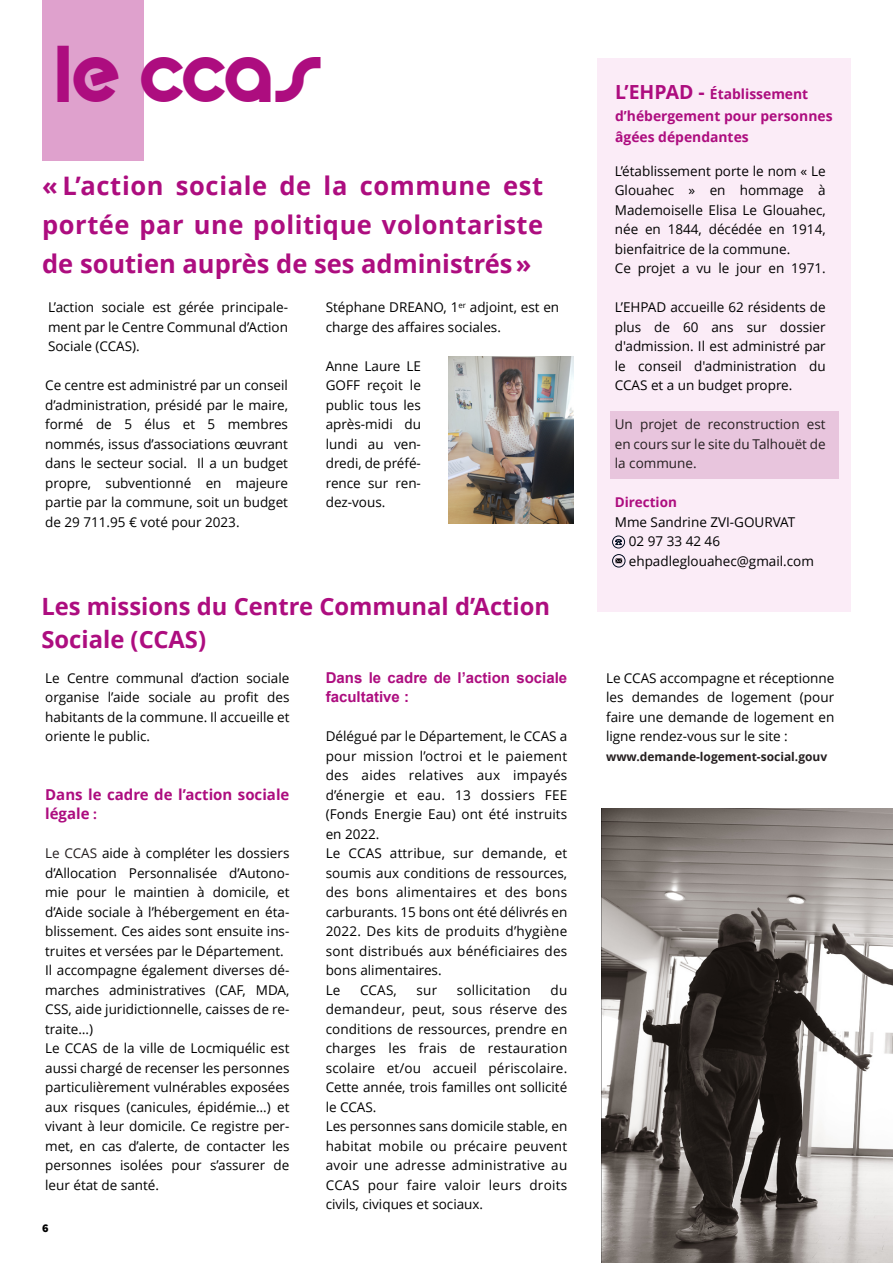
<style>
.page{position:relative;width:893px;height:1263px;background:#fff}
.page>*{position:absolute;margin:0;border:0;box-sizing:border-box;transform-origin:0 0}
.t1{font:45px "Evermore";letter-spacing:-.07em;color:#ad0d7f}
.t2{font:700 25.5px/39px "Open Sans";color:#ad0d7f;text-align:justify}
.t3{font:700 23.85px/32.4px "Open Sans";color:#ad0d7f}
.t4{font:700 15px/19.5px "Arial";color:#ad0d7f}
.t5{font:700 15px/19.5px "Open Sans";color:#ad0d7f}
.t6{font:700 13.95px/21.1px "Open Sans";color:#ad0d7f}
.t7{font:13.5px/19.5px "Open Sans";color:#000;text-align:justify}
.t8{font:13.5px/19.5px "Open Sans";color:#251f20;text-align:justify}
.t9{font:700 13.5px "Open Sans";color:#ad0d7f}
.t10{font:700 12px "Open Sans";color:#251f20}
.t11{font:900 12px "Source Sans Pro";color:#000}
.s1{font-size:19.5px}
.s2{font-size:13.5px}
.s3{color:#251f20}
</style>
<div class="page">
<div style="left:42px;top:0;width:102px;height:160px;background:#dfa1cd"></div>
<div style="left:597px;top:59px;width:254px;height:553px;background:#fbecf7"></div>
<div style="left:610px;top:411px;width:228px;height:68px;background:#e8c5dd"></div>
<div style="left:612px;top:536px;width:13px;height:12px;border:1px solid #000d20;border-radius:50%"></div>
<svg style="left:615px;top:539px;width:8px;height:6px"></svg>
<div style="left:612px;top:554px;width:13px;height:13px;border:1px solid #000d20;border-radius:50%"></div>
<svg style="left:615px;top:558px;width:7px;height:5px"></svg>
<img style="left:448px;top:356px;width:126px;height:167px">
<img style="left:602px;top:808px;width:291px;height:455px">
<h1 class="t1" style="left:55px;top:60px;width:270px">Le CCas</h1>
<h2 class="t2" style="left:42px;top:169px;width:503px">« L’action sociale de la commune est portée par une politique volontariste de soutien auprès de ses administrés »</h2>
<p class="t7" style="left:48px;top:299px;width:241px">L’action sociale est gérée principale&shy;ment par le Centre Communal d’Action Sociale (CCAS).</p>
<p class="t7" style="left:45px;top:377px;width:244px">Ce centre est administré par un conseil d’administration, présidé par le maire, formé de 5 élus et 5 membres nommés, issus d’associations œuvrant dans le secteur social. Il a un budget propre, subventionné en majeure partie par la commune, soit un budget de 29 711.95 € voté pour 2023.</p>
<p class="t7" style="left:326px;top:299px;width:235px">Stéphane DREANO, 1<sup>er</sup> adjoint, est en charge des affaires sociales.</p>
<p class="t7" style="left:326px;top:357px;width:97px">Anne Laure LE GOFF reçoit le public tous les après-midi du lundi au ven&shy;dredi, de préfé&shy;rence sur ren&shy;dez-vous.</p>
<h3 class="t3" style="left:41px;top:593px;width:510px">Les missions du Centre Communal d’Action<br>Sociale (CCAS)</h3>
<p class="t6" style="left:615px;top:85px;width:219px"><span class="s1">L’EHPAD -</span> Établissement d’hébergement pour personnes âgées dépendantes</p>
<p class="t7" style="left:615px;top:162px;width:212px;text-align:left">L’établissement porte le nom « Le<br>Glouahec » en hommage à<br>Mademoiselle Elisa Le Glouahec, née en 1844, décédée en 1914, bienfaitrice de la commune.<br>Ce projet a vu le jour en 1971.</p>
<p class="t7" style="left:615px;top:299px;width:212px">L’EHPAD accueille 62 résidents de plus de 60 ans sur dossier d'admission. Il est administré par le conseil d'administration du CCAS et a un budget propre.</p>
<p class="t8" style="left:615px;top:416px;width:212px">Un projet de reconstruction est en cours sur le site du Talhouët de la commune.</p>
<p class="t9" style="left:615px;top:497px;width:64px">Direction</p>
<p class="t7" style="left:629px;top:513px;width:187px;text-align:left;text-indent:-14px">Mme Sandrine ZVI-GOURVAT<br>02 97 33 42 46 ehpadleglouahec@gmail.com</p>
<p class="t4" style="left:326px;top:669px;width:243px">Dans le cadre de l’action sociale facultative :</p>
<p class="t7" style="left:326px;top:728px;width:243px;text-align:left">Délégué par le Département, le CCAS a pour mission l’octroi et le paiement des aides relatives aux impayés d’énergie et eau. 13 dossiers FEE (Fonds Energie Eau) ont été instruits en 2022.<br>Le CCAS attribue, sur demande, et soumis aux conditions de ressources, des bons alimentaires et des bons carburants. 15 bons ont été délivrés en<br>2022. Des kits de produits d’hygiène sont distribués aux bénéficiaires des bons alimentaires.<br>Le</p>
<p class="t7" style="left:45px;top:669px;width:246px">Le Centre communal d’action sociale organise l’aide sociale au profit des habitants de la commune. Il accueille et oriente le public.</p>
<p class="t7" style="left:606px;top:669px;width:230px">Le CCAS accompagne et réceptionne les demandes de logement (pour faire une demande de logement en ligne rendez-vous sur le site :</p>
<p class="t10" style="left:606px;top:751px;width:223px">www.demande-logement-social.gouv</p>
<p class="t5" style="left:45px;top:786px;width:246px">Dans le cadre de l’action sociale légale <span class="s2">:</span></p>
<p class="t7" style="left:45px;top:845px;width:246px;text-align:left"><span class="s3">Le CCAS</span> aide à compléter les dossiers d’Allocation Personnalisée d’Autono&shy;mie pour le maintien à domicile, et d’Aide sociale à l’hébergement en éta&shy;blissement. Ces aides sont ensuite ins&shy;truites et versées par le Département.<br>Il accompagne également diverses dé&shy;marches administratives (CAF, MDA, CSS, aide juridictionnelle, caisses de re&shy;traite…)<br>Le CCAS de la ville de Locmiquélic est aussi chargé de recenser les personnes particulièrement vulnérables exposées aux risques (canicules, épidémie…) et vivant à leur domicile. Ce registre per&shy;met, en cas d’alerte, de contacter les personnes isolées pour s’assurer de leur état de santé.</p>
<p class="t7" style="left:326px;top:981px;width:243px;text-align:left;text-indent:225px">du demandeur, peut, sous réserve des conditions de ressources, prendre en charges les frais de restauration scolaire et/ou accueil périscolaire.<br>Cette année, trois familles ont sollicité le CCAS.<br>Les personnes sans domicile stable, en habitat mobile ou précaire peuvent avoir une adresse administrative au<br>CCAS pour faire valoir leurs droits civils, civiques et sociaux.</p>
<p class="t7" style="left:360px;top:981px;width:38px">CCAS,</p>
<p class="t7" style="left:417px;top:981px;width:22px">sur</p>
<p class="t7" style="left:457px;top:981px;width:76px">sollicitation</p>
<p class="t11" style="left:42px;top:1223px;width:8px">6</p>
</div>
